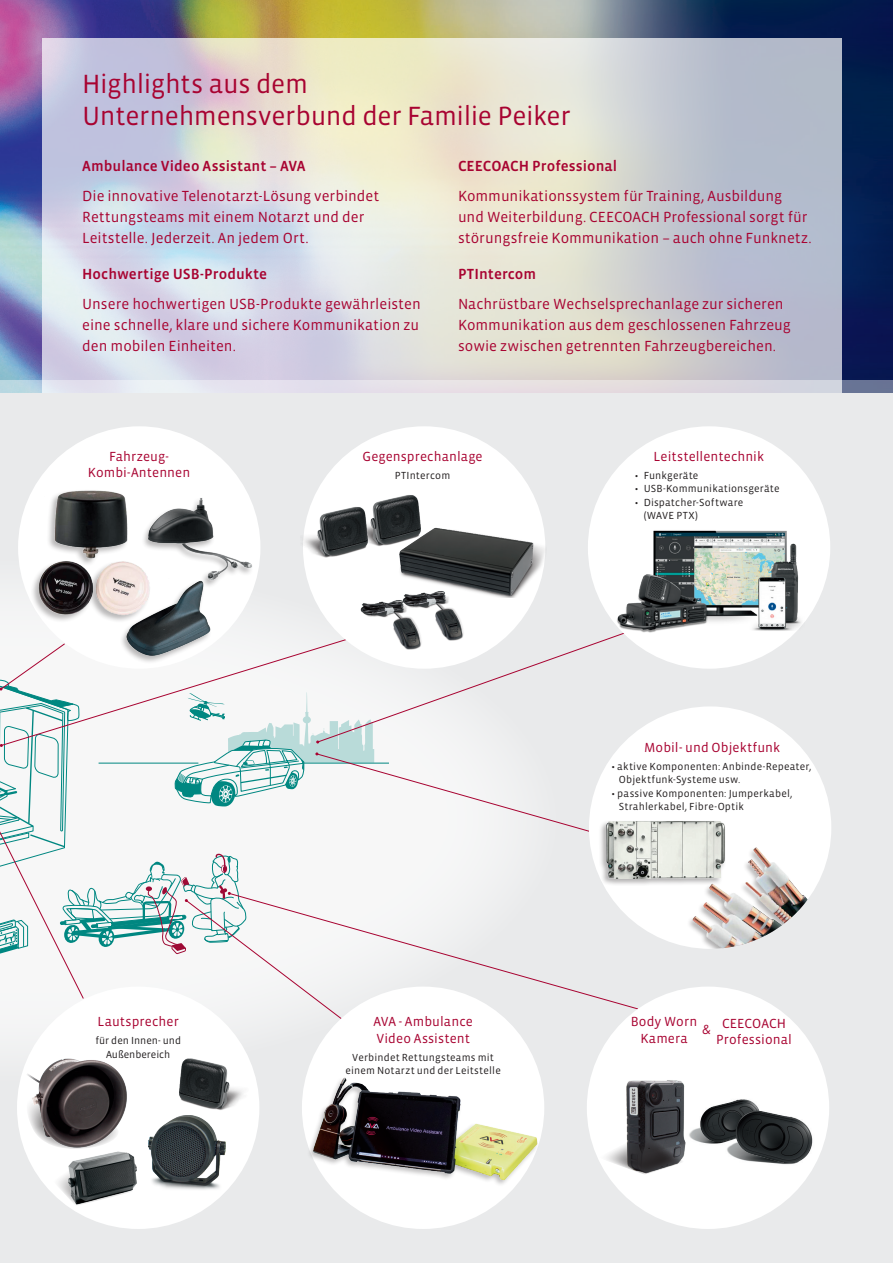
<style>
.page{position:relative;width:893px;height:1263px;background:#fff}
.page>*{position:absolute;margin:0;border:0;box-sizing:border-box;transform-origin:0 0}
.t1{font:27px/32.4px "Vista Sans";letter-spacing:-.01em;color:#a80331}
.t2{font:15px/21px "Vista Sans";color:#a80331}
.t3{font:15px "Vista Sans Med";letter-spacing:.005em;color:#a80331}
.t4{font:13.5px/16.5px "Vista Sans";letter-spacing:.005em;color:#a80331;text-align:center}
.t5{font:10.5px/13.5px "Vista Sans";letter-spacing:.02em;color:#231f20}
.t6{font:10.5px/13.5px "Vista Sans";color:#231f20;text-align:center}
</style>
<div class="page">
<div style="left:0;top:390px;width:893px;height:873px;background:#e9eaeb"></div>
<img style="left:0;top:0;width:893px;height:380px">
<svg style="left:0;top:380px;width:893px;height:13px"></svg>
<svg style="left:43px;top:38px;width:799px;height:355px;background:#d5d5d7"></svg>
<svg style="left:0;top:599px;width:628px;height:421px"></svg>
<div style="left:18px;top:426px;width:242px;height:243px;background:#fff;border-radius:50%"></div>
<div style="left:303px;top:426px;width:242px;height:243px;background:#fff;border-radius:50%"></div>
<div style="left:588px;top:426px;width:242px;height:243px;background:#fff;border-radius:50%"></div>
<div style="left:17px;top:986px;width:242px;height:243px;background:#fff;border-radius:50%"></div>
<div style="left:302px;top:986px;width:242px;height:243px;background:#fff;border-radius:50%"></div>
<div style="left:587px;top:986px;width:242px;height:243px;background:#fff;border-radius:50%"></div>
<img style="left:306px;top:1077px;width:238px;height:108px">
<img style="left:695px;top:1099px;width:128px;height:72px">
<div style="left:589px;top:706px;width:242px;height:243px;background:#fff;border-radius:50%"></div>
<div style="left:687px;top:847px;width:129px;height:102px;background:#231f20;opacity:.36"></div>
<img style="left:691px;top:847px;width:123px;height:101px">
<img style="left:615px;top:530px;width:188px;height:103px">
<div style="left:31px;top:489px;width:222px;height:175px;background:#231f20;opacity:.32"></div>
<img style="left:142px;top:496px;width:117px;height:86px">
<img style="left:37px;top:532px;width:114px;height:114px">
<img style="left:45px;top:489px;width:94px;height:80px">
<img style="left:121px;top:578px;width:99px;height:83px">
<img style="left:148px;top:1127px;width:78px;height:63px">
<img style="left:161px;top:1044px;width:87px;height:83px">
<img style="left:370px;top:495px;width:51px;height:51px">
<img style="left:394px;top:527px;width:151px;height:70px">
<img style="left:360px;top:600px;width:62px;height:50px">
<img style="left:401px;top:588px;width:71px;height:52px">
<img style="left:303px;top:507px;width:67px;height:52px">
<div style="left:599px;top:819px;width:127px;height:67px;background:#231f20;opacity:.35"></div>
<img style="left:605px;top:821px;width:120px;height:57px">
<img style="left:626px;top:1080px;width:69px;height:61px">
<svg style="left:589px;top:1130px;width:99px;height:50px"></svg>
<img style="left:58px;top:1158px;width:79px;height:50px">
<img style="left:24px;top:1044px;width:111px;height:114px">
<h1 class="t1" style="left:82px;top:68px;width:490px">Highlights aus dem<br>Unternehmensverbund der Familie Peiker</h1>
<p class="t3" style="left:82px;top:158px;width:225px">Ambulance Video Assistant – AVA</p>
<p class="t2" style="left:82px;top:185px;width:299px">Die innovative Telenotarzt-Lösung verbindet<br>Rettungsteams mit einem Notarzt und der<br>Leitstelle. Jederzeit. An jedem Ort.</p>
<p class="t3" style="left:82px;top:266px;width:187px">Hochwertige USB-Produkte</p>
<p class="t2" style="left:82px;top:293px;width:340px;text-align:justify">Unsere hochwertigen USB-Produkte gewährleisten eine schnelle, klare und sichere Kommunikation zu den mobilen Einheiten.</p>
<p class="t3" style="left:458px;top:158px;width:161px">CEECOACH Professional</p>
<p class="t2" style="left:458px;top:185px;width:355px">Kommunikationssystem für Training, Ausbildung und Weiterbildung. CEECOACH Professional sorgt für störungsfreie Kommunikation – auch ohne Funknetz.</p>
<p class="t3" style="left:458px;top:266px;width:80px">PTIntercom</p>
<p class="t2" style="left:458px;top:293px;width:334px">Nachrüstbare Wechselsprechanlage zur sicheren<br>Kommunikation aus dem geschlossenen Fahrzeug sowie zwischen getrennten Fahrzeugbereichen.</p>
<p class="t4" style="left:88px;top:448px;width:104px">Fahrzeug-<br>Kombi-Antennen</p>
<p class="t4" style="left:98px;top:1014px;width:83px">Lautsprecher</p>
<p class="t6" style="left:95px;top:1034px;width:87px">für den Innen- und<br>Außenbereich</p>
<p class="t4" style="left:362px;top:448px;width:122px">Gegensprechanlage</p>
<p class="t5" style="left:395px;top:469px;width:57px">PTIntercom</p>
<p class="t4" style="left:373px;top:1014px;width:101px;text-align:left">AVA - Ambulance<br>Video Assistent</p>
<p class="t5" style="left:345px;top:1051px;width:157px;text-align:center">Verbindet Rettungsteams mit einem Notarzt und der Leitstelle</p>
<p class="t4" style="left:654px;top:448px;width:112px">Leitstellentechnik</p>
<p class="t5" style="left:635px;top:469px;width:65px">• Funkgeräte</p>
<p class="t5" style="left:635px;top:482px;width:146px">• USB-Kommunikationsgeräte</p>
<p class="t5" style="left:644px;top:496px;width:101px;text-indent:-9px">• Dispatcher-Software (WAVE PTX)</p>
<p class="t4" style="left:644px;top:739px;width:137px">Mobil- und Objektfunk</p>
<p class="t5" style="left:619px;top:760px;width:194px;text-indent:-8px">• aktive Komponenten: Anbinde-Repeater,<br>Objektfunk-Systeme usw.</p>
<p class="t5" style="left:619px;top:787px;width:175px;text-indent:-8px">• passive Komponenten: Jumperkabel,<br>Strahlerkabel, Fibre-Optik</p>
<p class="t4" style="left:631px;top:1014px;width:68px">Body Worn<br>Kamera</p>
<p class="t4" style="left:702px;top:1022px;width:10px">&amp;</p>
<p class="t4" style="left:716px;top:1015px;width:77px">CEECOACH<br>Professional</p>
</div>
